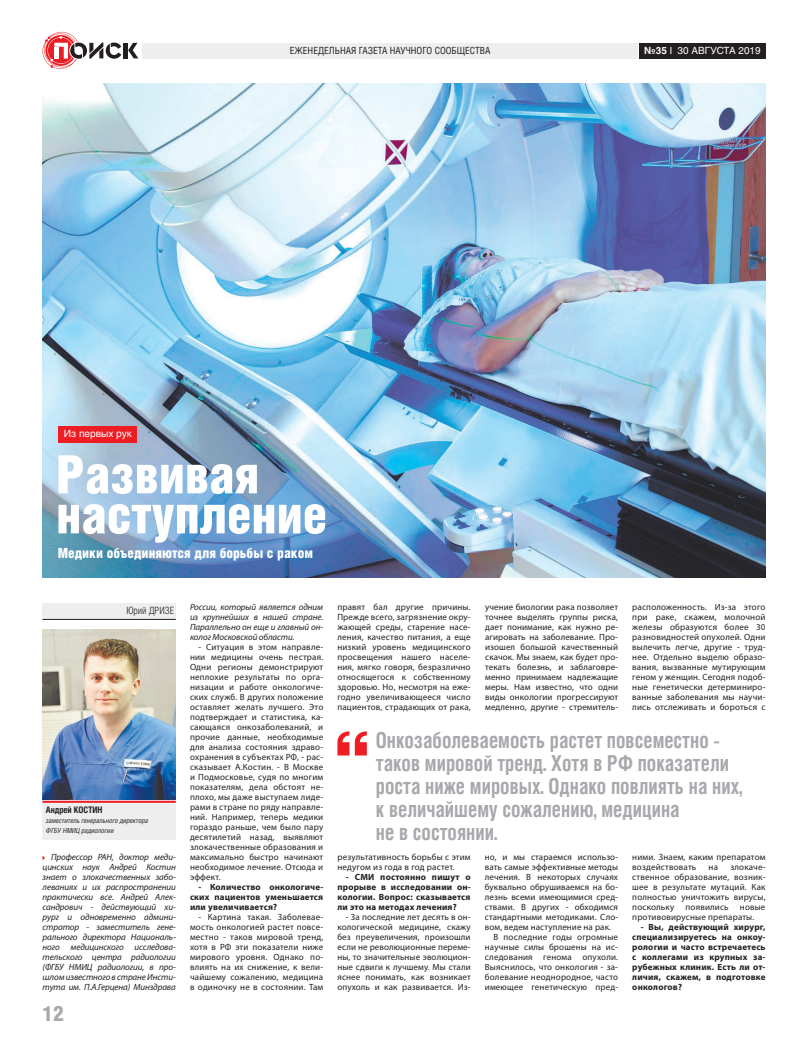
<style>
.page{position:relative;width:808px;height:1049px;background:#fff}
.page>*{position:absolute;margin:0;border:0;box-sizing:border-box;transform-origin:0 0}
.t1{font:53px/40px "Helios Cond Black C";letter-spacing:-.01em;color:#fff}
.t2{font:700 22px/23px "Helios Cond C";color:#a8a9ad;scale:.9 1}
.t3{font:21.1px "Helios Cond Black C";color:#a8a9ad}
.t4{font:14px "Helios Cond Black C";color:#fff}
.t5{font:10px "Helios C";color:#fff}
.t6{font:10px "Helios Cond Light C";color:#231f20}
.t7{font:9.8px "Helios Cond C";color:#231f20}
.t8{font:9.8px "Helios C";color:#fff}
.t9{font:9px/10px "Myriad Pro";letter-spacing:.02em;color:#231f20;text-align:justify}
.t10{font:italic 9px/10px "Myriad Pro";letter-spacing:-.01em;color:#231f20;text-align:justify}
.t11{font:700 9px/10px "Myriad Pro";letter-spacing:.02em;color:#231f20;text-align:justify}
.t12{font:700 9px "Helios Cond C";letter-spacing:-.01em;color:#231f20}
.t13{font:italic 7px/10px "Helios Cond C";letter-spacing:-.01em;color:#231f20}
.s1{font-weight:700}
</style>
<div class="page">
<hr style="left:124px;top:43px;width:4px;height:15px;background:#231f20">
<svg style="left:128px;top:43px;width:10px;height:15px"></svg>
<svg style="left:43px;top:32px;width:78px;height:37px"></svg>
<div style="left:142px;top:43px;width:496px;height:16px;background:#eeeeef"></div>
<div style="left:639px;top:43px;width:126px;height:16px;background:#231f20"></div>
<svg style="left:337px;top:731px;width:30px;height:24px"></svg>
<div style="left:43px;top:603px;width:133px;height:16px;background:#eeeeef"></div>
<hr style="left:43px;top:619px;width:133px;height:1px;background:#231f20">
<img style="left:43px;top:629px;width:133px;height:172px">
<div style="left:43px;top:801px;width:133px;height:39px;background:#eeeeef"></div>
<hr style="left:43px;top:801px;width:133px;height:2px;background:#ee1d23">
<img style="left:43px;top:84px;width:722px;height:493px">
<div style="left:59px;top:426px;width:78px;height:16px;background:#ee1d23"></div>
<p class="t7" style="left:290px;top:45px;width:202px">ЕЖЕНЕДЕЛЬНАЯ ГАЗЕТА НАУЧНОГО СООБЩЕСТВА</p>
<p class="t8" style="left:644px;top:45px;width:118px"><span class="s1">№35</span> I 30 АВГУСТА 2019</p>
<p class="t5" style="left:64px;top:427px;width:70px">Из первых рук</p>
<h1 class="t1" style="left:56px;top:454px;width:273px">Развивая наступление</h1>
<h3 class="t4" style="left:58px;top:545px;width:257px">Медики объединяются для борьбы с раком</h3>
<p class="t6" style="left:126px;top:605px;width:49px">Юрий ДРИЗЕ</p>
<p class="t12" style="left:46px;top:804px;width:58px">Андрей КОСТИН</p>
<p class="t13" style="left:46px;top:815px;width:104px">заместитель генерального директора<br>ФГБУ НМИЦ радиологии</p>
<p class="t10" style="left:43px;top:852px;width:135px;text-indent:9px">Профессор РАН, доктор меди&shy;цинских наук Андрей Костин знает о злокачественных забо&shy;леваниях и их распространении практически все. Андрей Алек&shy;сандрович - действующий хи&shy;рург и одновременно админи&shy;стратор - заместитель гене&shy;рального директора Националь&shy;ного медицинского исследова&shy;тельского центра радиологии (ФГБУ НМИЦ радиологии, в про&shy;шлом известного в стране Инсти&shy;тута им. П.А.Герцена) Минздрава</p>
<h3 class="t3" style="left:43px;top:1001px;width:23px">12</h3>
<p class="t10" style="left:190px;top:602px;width:135px">России, который является одним из крупнейших в нашей стране.<br>Параллельно он еще и главный он&shy;колог Московской области.</p>
<p class="t9" style="left:190px;top:642px;width:135px;text-indent:9px">- Ситуация в этом направле&shy;нии медицины очень пестрая.<br>Одни регионы демонстрируют неплохие результаты по орга&shy;низации и работе онкологиче&shy;ских служб. В других положение оставляет желать лучшего. Это подтверждает и статистика, ка&shy;сающаяся онкозаболеваний, и прочие данные, необходимые для анализа состояния здраво&shy;охранения в субъектах РФ, - рас&shy;сказывает А.Костин. - В Москве и Подмосковье, судя по многим показателям, дела обстоят не&shy;плохо, мы даже выступаем лиде&shy;рами в стране по ряду направле&shy;ний. Например, теперь медики гораздо раньше, чем было пару десятилетий назад, выявляют злокачественные образования и максимально быстро начинают необходимое лечение. Отсюда и эффект.</p>
<p class="t11" style="left:190px;top:882px;width:135px;text-indent:9px">- Количество онкологиче&shy;ских пациентов уменьшается или увеличивается?</p>
<p class="t9" style="left:190px;top:912px;width:135px;text-indent:9px">- Картина такая. Заболевае&shy;мость онкологией растет повсе&shy;местно - таков мировой тренд, хотя в РФ эти показатели ниже мирового уровня. Однако по&shy;влиять на их снижение, к вели&shy;чайшему сожалению, медицина в одиночку не в состоянии. Там</p>
<p class="t9" style="left:337px;top:602px;width:135px">правят бал другие причины.<br>Прежде всего, загрязнение окру&shy;жающей среды, старение насе&shy;ления, качество питания, а еще низкий уровень медицинского просвещения нашего населе&shy;ния, мягко говоря, безразлично относящегося к собственному здоровью. Но, несмотря на еже&shy;годно увеличивающееся число пациентов, страдающих от рака,</p>
<p class="t9" style="left:485px;top:602px;width:134px">учение биологии рака позволяет точнее выделять группы риска, дает понимание, как нужно ре&shy;агировать на заболевание. Про&shy;изошел большой качественный скачок. Мы знаем, как будет про&shy;текать болезнь, и заблаговре&shy;менно принимаем надлежащие меры. Нам известно, что одни виды онкологии прогрессируют медленно, другие - стремитель-</p>
<p class="t9" style="left:632px;top:602px;width:135px">расположенность. Из-за этого при раке, скажем, молочной железы образуются более 30 разновидностей опухолей. Одни вылечить легче, другие - труд&shy;нее. Отдельно выделю образо&shy;вания, вызванные мутирующим геном у женщин. Сегодня подоб&shy;ные генетически детерминиро&shy;ванные заболевания мы научи&shy;лись отслеживать и бороться с</p>
<h2 class="t2" style="left:376px;top:728px;width:409px">Онкозаболеваемость растет повсеместно - таков мировой тренд. Хотя в РФ показатели роста ниже мировых. Однако повлиять на них, к величайшему сожалению, медицина<br>не в состоянии.</h2>
<p class="t9" style="left:337px;top:852px;width:135px">результативность борьбы с этим недугом из года в год растет.</p>
<p class="t11" style="left:337px;top:872px;width:135px;text-indent:9px">- СМИ постоянно пишут о прорыве в исследовании он&shy;кологии. Вопрос: сказывается ли это на методах лечения?</p>
<p class="t9" style="left:337px;top:912px;width:135px;text-indent:9px">- За последние лет десять в он&shy;кологической медицине, скажу без преувеличения, произошли если не революционные переме&shy;ны, то значительные эволюцион&shy;ные сдвиги к лучшему. Мы стали яснее понимать, как возникает опухоль и как развивается. Из-</p>
<p class="t9" style="left:485px;top:852px;width:135px">но, и мы стараемся использо-</p>
<p class="t9" style="left:485px;top:862px;width:135px">вать самые эффективные методы</p>
<p class="t9" style="left:485px;top:872px;width:135px">лечения. В некоторых случаях</p>
<p class="t9" style="left:485px;top:882px;width:135px">буквально обрушиваемся на бо-</p>
<p class="t9" style="left:485px;top:892px;width:135px">лезнь всеми имеющимися сред-</p>
<p class="t9" style="left:485px;top:902px;width:135px">ствами. В других - обходимся</p>
<p class="t9" style="left:485px;top:912px;width:135px">стандартными методиками. Сло-</p>
<p class="t9" style="left:485px;top:922px;width:128px">вом, ведем наступление на рак.</p>
<p class="t9" style="left:493px;top:932px;width:126px">В последние годы огромные</p>
<p class="t9" style="left:485px;top:942px;width:135px">научные силы брошены на ис-</p>
<p class="t9" style="left:485px;top:952px;width:135px">следования генома опухоли.</p>
<p class="t9" style="left:485px;top:962px;width:135px">Выяснилось, что онкология - за-</p>
<p class="t9" style="left:485px;top:972px;width:135px">болевание неоднородное, часто</p>
<p class="t9" style="left:485px;top:982px;width:135px">имеющее генетическую пред-</p>
<p class="t9" style="left:632px;top:852px;width:135px">ними. Знаем, каким препаратом воздействовать</p>
<p class="t9" style="left:632px;top:862px;width:135px;text-indent:98px">злокаче&shy;ственное образование, возник&shy;шее в результате мутаций. Как полностью уничтожить вирусы, поскольку появились новые противовирусные препараты.</p>
<p class="t11" style="left:632px;top:922px;width:135px;text-indent:9px">- Вы, действующий хирург, специализируетесь на онкоу&shy;рологии и часто встречаетесь с коллегами из крупных за&shy;рубежных клиник. Есть ли от&shy;личия, скажем, в подготовке онкологов?</p>
<p class="t9" style="left:709px;top:862px;width:11px">на</p>
</div>
